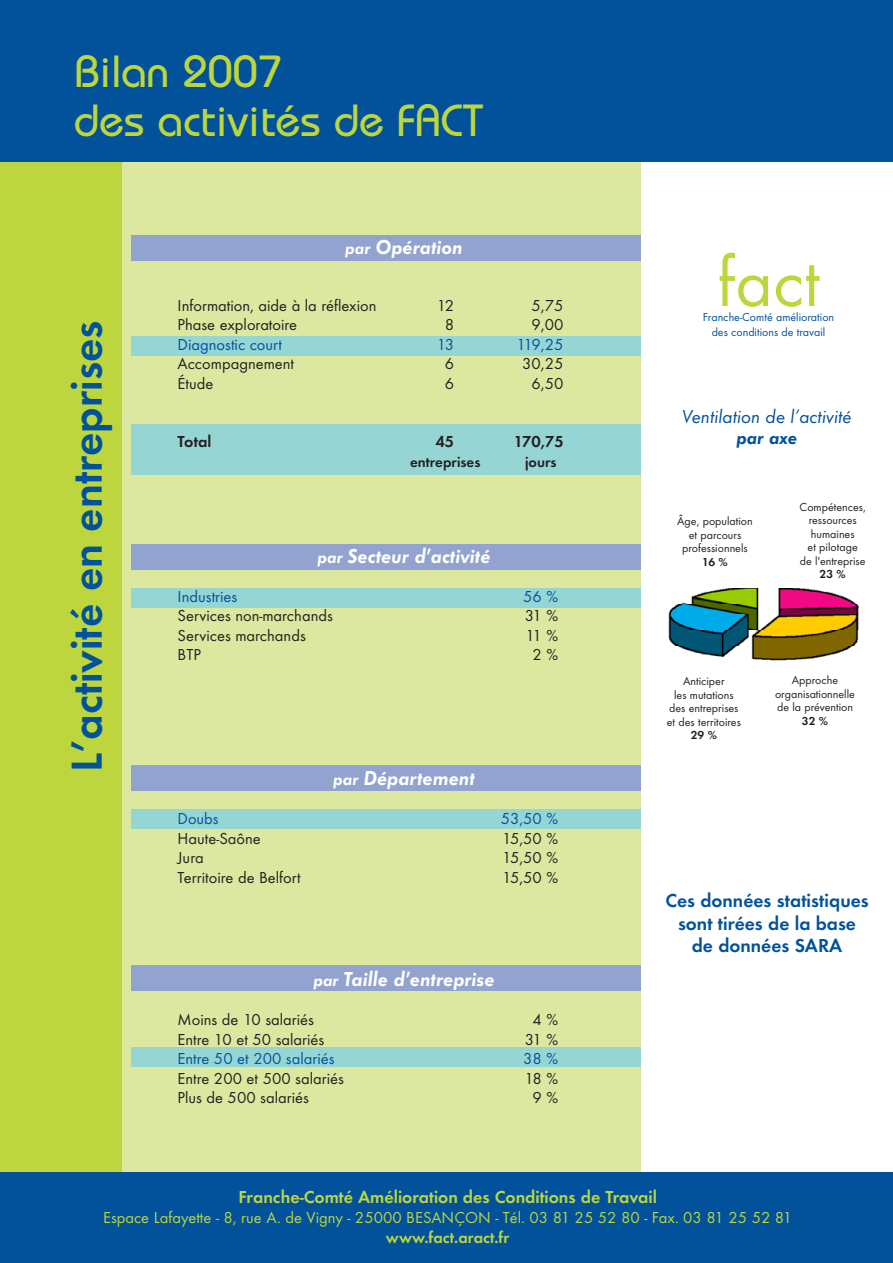
<style>
.page{position:relative;width:893px;height:1263px;background:#fff}
.page>*{position:absolute;margin:0;border:0;box-sizing:border-box;transform-origin:0 0}
.Normal_e{font:72px "Function";color:#bdd63e}
.Normal_e-2{font:500 45px "Bauhaus";color:#bdd63e}
.Normal_e-3{font:700 45px "Function";color:#01529b}
.Normal_e-4{font:italic 700 21px "Function";color:#fff}
.Normal_e-5{font:700 19.5px/22.5px "Function";color:#01529b;text-align:center}
.Normal_e-6{font:italic 19.5px "Function";color:#01529b}
.Normal_e-7{font:italic 700 19.5px "Function";color:#01529b}
.Normal_e-8{font:700 18px "Function";color:#bdd63e}
.Normal_e-9{font:16.5px "Function";color:#231f20}
.Normal_e-10{font:16.5px/19.8px "Function";color:#bdd63e;text-align:center}
.Normal_e-11{font:16.5px "Function";color:#01529b}
.Normal_e-12{font:700 16.5px "Function";color:#231f20}
.Normal_e-13{font:700 15px "Function";color:#231f20}
.Normal_e-14{font:12px "Function";color:#231f20}
.Normal_e-15{font:12px/15px "Function";color:#01529b;text-align:center}
.Normal_e-16{font:700 12px "Function";color:#231f20}
.s1{font-size:18px}
.s2{font-weight:700}
</style>
<div class="page">
<img style="left:668px;top:588px;width:191px;height:73px">
<div style="left:0;top:44px;width:123px;height:1151px;background:#bdd63e"></div>
<div style="left:122px;top:155px;width:519px;height:1023px;background:#dce89f"></div>
<div style="left:0;top:1172px;width:893px;height:91px;background:#01529b"></div>
<div style="left:0;top:0;width:893px;height:162px;background:#01529b"></div>
<div style="left:132px;top:424px;width:509px;height:51px;background:#95d5d4"></div>
<div style="left:132px;top:588px;width:509px;height:19px;background:#95d5d4"></div>
<div style="left:132px;top:809px;width:509px;height:19px;background:#95d5d4"></div>
<div style="left:132px;top:1047px;width:509px;height:20px;background:#95d5d4"></div>
<div style="left:132px;top:235px;width:509px;height:26px;background:#91a3ce"></div>
<div style="left:132px;top:544px;width:509px;height:26px;background:#91a3ce"></div>
<div style="left:132px;top:765px;width:509px;height:25px;background:#91a3ce"></div>
<div style="left:132px;top:965px;width:509px;height:25px;background:#91a3ce"></div>
<div style="left:132px;top:336px;width:509px;height:20px;background:#95d5d4"></div>
<p class="Normal_e-2" style="left:74px;top:45px;width:210px">Bilan 2007</p>
<p class="Normal_e-2" style="left:74px;top:94px;width:410px">des activités de FACT</p>
<p class="Normal_e-3" style="left:60px;top:772px;width:453px;rotate:-90deg">L’activité en entreprises</p>
<p class="Normal_e-4" style="left:345px;top:235px;width:119px"><span class="s1">par</span> Opération</p>
<p class="Normal_e-9" style="left:178px;top:296px;width:200px">Information, aide à la réflexion</p>
<p class="Normal_e-9" style="left:437px;top:296px;width:19px">12</p>
<p class="Normal_e-9" style="left:532px;top:296px;width:33px">5,75</p>
<p class="Normal_e-9" style="left:178px;top:315px;width:121px">Phase exploratoire</p>
<p class="Normal_e-9" style="left:445px;top:315px;width:11px">8</p>
<p class="Normal_e-9" style="left:532px;top:315px;width:33px">9,00</p>
<p class="Normal_e-11" style="left:178px;top:335px;width:106px">Diagnostic court</p>
<p class="Normal_e-11" style="left:437px;top:335px;width:19px">13</p>
<p class="Normal_e-11" style="left:516px;top:335px;width:49px">119,25</p>
<p class="Normal_e-9" style="left:178px;top:354px;width:118px">Accompagnement</p>
<p class="Normal_e-9" style="left:445px;top:354px;width:11px">6</p>
<p class="Normal_e-9" style="left:522px;top:354px;width:43px">30,25</p>
<p class="Normal_e-9" style="left:178px;top:374px;width:37px">Étude</p>
<p class="Normal_e-9" style="left:445px;top:374px;width:11px">6</p>
<p class="Normal_e-9" style="left:532px;top:374px;width:33px">6,50</p>
<p class="Normal_e-12" style="left:178px;top:432px;width:35px">Total</p>
<p class="Normal_e-12" style="left:436px;top:432px;width:20px">45</p>
<p class="Normal_e-12" style="left:514px;top:432px;width:51px">170,75</p>
<p class="Normal_e-13" style="left:410px;top:453px;width:72px">entreprises</p>
<p class="Normal_e-13" style="left:525px;top:453px;width:33px">jours</p>
<p class="Normal_e-4" style="left:317px;top:544px;width:175px"><span class="s1">par</span> Secteur d’activité</p>
<p class="Normal_e-11" style="left:178px;top:587px;width:61px">Industries</p>
<p class="Normal_e-11" style="left:523px;top:587px;width:37px">56 %</p>
<p class="Normal_e-9" style="left:178px;top:606px;width:157px">Services non-marchands</p>
<p class="Normal_e-9" style="left:525px;top:606px;width:35px">31 %</p>
<p class="Normal_e-9" style="left:178px;top:626px;width:130px">Services marchands</p>
<p class="Normal_e-9" style="left:526px;top:626px;width:34px">11 %</p>
<p class="Normal_e-9" style="left:178px;top:645px;width:25px">BTP</p>
<p class="Normal_e-9" style="left:533px;top:645px;width:27px">2 %</p>
<p class="Normal_e-4" style="left:333px;top:766px;width:143px"><span class="s1">par</span> Département</p>
<p class="Normal_e-11" style="left:178px;top:809px;width:43px">Doubs</p>
<p class="Normal_e-11" style="left:501px;top:809px;width:59px">53,50 %</p>
<p class="Normal_e-9" style="left:178px;top:829px;width:85px">Haute-Saône</p>
<p class="Normal_e-9" style="left:502px;top:829px;width:58px">15,50 %</p>
<p class="Normal_e-9" style="left:178px;top:848px;width:28px">Jura</p>
<p class="Normal_e-9" style="left:502px;top:848px;width:58px">15,50 %</p>
<p class="Normal_e-9" style="left:178px;top:868px;width:125px">Territoire de Belfort</p>
<p class="Normal_e-9" style="left:502px;top:868px;width:58px">15,50 %</p>
<p class="Normal_e-4" style="left:313px;top:967px;width:183px"><span class="s1">par</span> Taille d’entreprise</p>
<p class="Normal_e-9" style="left:178px;top:1010px;width:138px">Moins de 10 salariés</p>
<p class="Normal_e-9" style="left:533px;top:1010px;width:27px">4 %</p>
<p class="Normal_e-9" style="left:178px;top:1029px;width:148px">Entre 10 et 50 salariés</p>
<p class="Normal_e-9" style="left:525px;top:1029px;width:35px">31 %</p>
<p class="Normal_e-11" style="left:178px;top:1049px;width:158px">Entre 50 et 200 salariés</p>
<p class="Normal_e-11" style="left:523px;top:1049px;width:37px">38 %</p>
<p class="Normal_e-9" style="left:178px;top:1068px;width:168px">Entre 200 et 500 salariés</p>
<p class="Normal_e-9" style="left:524px;top:1068px;width:35px">18 %</p>
<p class="Normal_e-9" style="left:178px;top:1088px;width:133px">Plus de 500 salariés</p>
<p class="Normal_e-9" style="left:533px;top:1088px;width:27px">9 %</p>
<p class="Normal_e" style="left:717px;top:241px;width:104px">fact</p>
<p class="Normal_e-15" style="left:703px;top:310px;width:133px">Franche-Comté amélioration des conditions de travail</p>
<p class="Normal_e-6" style="left:682px;top:406px;width:171px">Ventilation de l’activité</p>
<p class="Normal_e-7" style="left:736px;top:427px;width:62px">par axe</p>
<p class="Normal_e-14" style="left:677px;top:514px;width:77px">Âge, population</p>
<p class="Normal_e-14" style="left:689px;top:528px;width:54px">et parcours</p>
<p class="Normal_e-14" style="left:682px;top:541px;width:67px">professionnels</p>
<p class="Normal_e-16" style="left:702px;top:554px;width:27px">16 %</p>
<p class="Normal_e-14" style="left:800px;top:500px;width:68px">Compétences,</p>
<p class="Normal_e-14" style="left:809px;top:513px;width:49px">ressources</p>
<p class="Normal_e-14" style="left:811px;top:527px;width:45px">humaines</p>
<p class="Normal_e-14" style="left:808px;top:540px;width:52px">et pilotage</p>
<p class="Normal_e-14" style="left:800px;top:554px;width:67px">de l'entreprise</p>
<p class="Normal_e-16" style="left:820px;top:567px;width:28px">23 %</p>
<p class="Normal_e-14" style="left:683px;top:674px;width:43px">Anticiper</p>
<p class="Normal_e-14" style="left:674px;top:688px;width:61px">les mutations</p>
<p class="Normal_e-14" style="left:669px;top:701px;width:71px">des entreprises</p>
<p class="Normal_e-14" style="left:667px;top:715px;width:76px">et des territoires</p>
<p class="Normal_e-16" style="left:691px;top:728px;width:28px">29 %</p>
<p class="Normal_e-14" style="left:792px;top:673px;width:48px">Approche</p>
<p class="Normal_e-14" style="left:775px;top:687px;width:82px">organisationnelle</p>
<p class="Normal_e-14" style="left:777px;top:700px;width:77px">de la prévention</p>
<p class="Normal_e-16" style="left:802px;top:713px;width:28px">32 %</p>
<p class="Normal_e-5" style="left:665px;top:889px;width:205px">Ces données statistiques</p>
<p class="Normal_e-5" style="left:678px;top:912px;width:180px">sont tirées de la base de données SARA</p>
<p class="Normal_e-8" style="left:238px;top:1186px;width:420px">Franche-Comté Amélioration des Conditions de Travail</p>
<p class="Normal_e-10" style="left:103px;top:1208px;width:691px">Espace Lafayette - 8, rue A. de Vigny - 25000 BESANÇON - Tél. 03 81 25 52 80 - Fax. 03 81 25 52 81 <span class="s2">www.fact.aract.fr</span></p>
</div>
